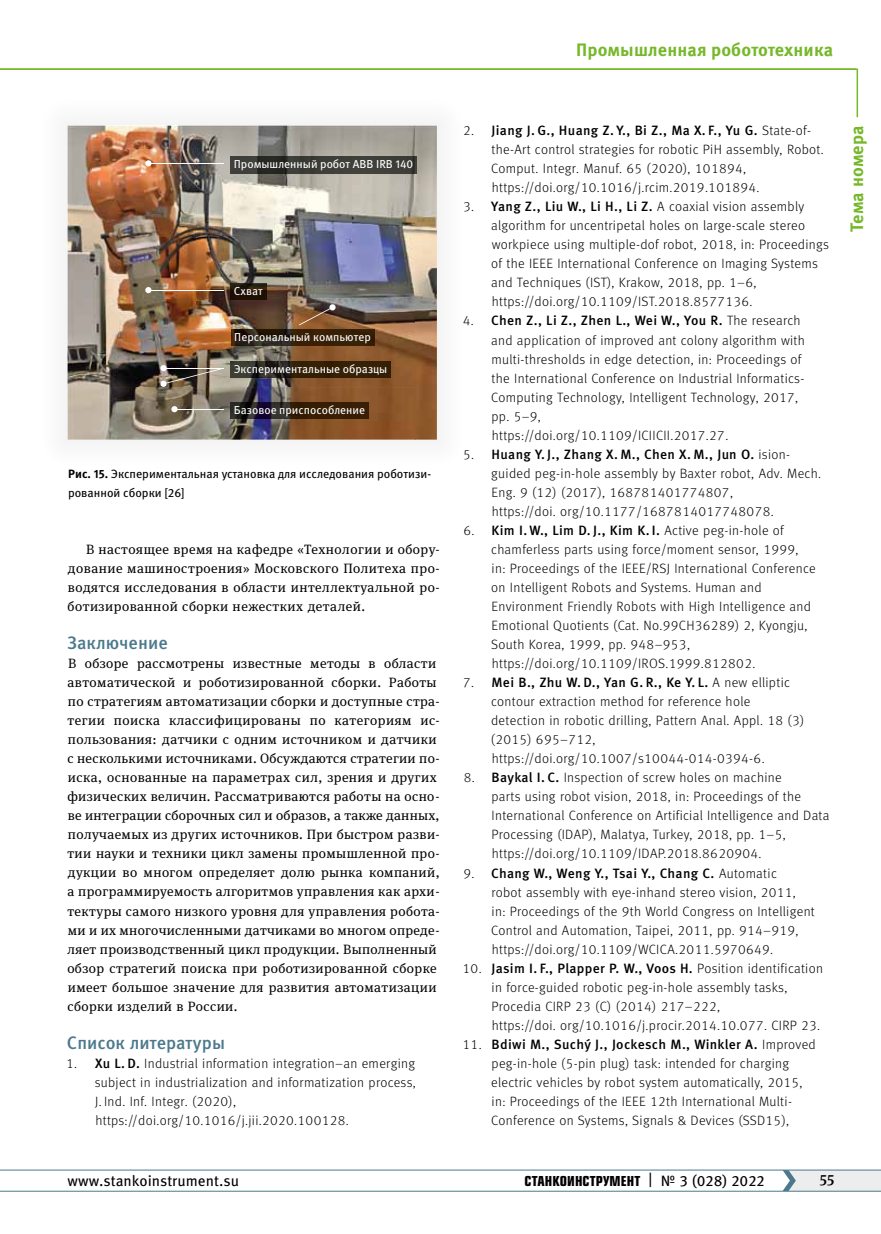
<style>
.page{position:relative;width:881px;height:1234px;background:#fff}
.page>*{position:absolute;margin:0;border:0;box-sizing:border-box;transform-origin:0 0}
.t1{font:700 18px "Meta Pro";letter-spacing:.005em;color:#76b82a}
.t2{font:500 18px "Meta Pro";letter-spacing:.005em;color:#4b788c}
.t3{font:15px "Eurostile Con Hea";letter-spacing:.005em;color:#000}
.t4{font:15px "Meta Pro";color:#000}
.t5{font:500 15px "Meta Serif Pro";color:#000}
.t6{font:300 13.5px/19px "Meta Pro";letter-spacing:.025em;color:#000}
.t7{font:13.5px/19px "Meta Serif Pro";letter-spacing:.03em;color:#000;text-align:justify}
.t8{font:12px/19px "Meta Pro";color:#000}
.t9{font:11.55px "Meta Pro";color:#fff}
.s1{font-weight:700}
.s2{font-weight:500}
.s3{font-family:"Meta Pro"}
</style>
<div class="page">
<hr style="left:0;top:1190px;width:880px;height:1px;background:#4b788c">
<hr style="left:0;top:1169px;width:880px;height:1px;background:#4b788c">
<svg style="left:782px;top:1169px;width:98px;height:21px;background:#dde2e4"></svg>
<div style="left:40px;top:98px;width:424px;height:369px;background:#f9f9f9"></div>
<img style="left:68px;top:125px;width:369px;height:314px">
<img style="left:230px;top:157px;width:186px;height:16px">
<hr style="left:148px;top:163px;width:76px;height:1px;background:#fff">
<svg style="left:145px;top:160px;width:6px;height:6px"></svg>
<img style="left:230px;top:283px;width:36px;height:17px">
<hr style="left:148px;top:289px;width:76px;height:1px;background:#fff">
<svg style="left:145px;top:287px;width:6px;height:6px"></svg>
<svg style="left:298px;top:304px;width:38px;height:21px"></svg>
<img style="left:230px;top:402px;width:138px;height:17px">
<hr style="left:174px;top:408px;width:50px;height:1px;background:#fff">
<svg style="left:171px;top:406px;width:6px;height:6px"></svg>
<img style="left:230px;top:361px;width:160px;height:17px">
<img style="left:231px;top:329px;width:143px;height:16px">
<svg style="left:160px;top:365px;width:64px;height:19px"></svg>
<div style="left:160px;top:380px;width:7px;height:7px;background:#fff;border-radius:3px"></div>
<svg style="left:0;top:68px;width:858px;height:50px"></svg>
<h1 class="t1" style="left:576px;top:36px;width:259px">Промышленная робототехника</h1>
<p class="t9" style="left:234px;top:155px;width:181px">Промышленный робот ABB IRB 140</p>
<p class="t9" style="left:234px;top:282px;width:31px">Схват</p>
<p class="t9" style="left:234px;top:328px;width:138px">Персональный компьютер</p>
<p class="t9" style="left:234px;top:360px;width:155px">Экспериментальные образцы</p>
<p class="t9" style="left:234px;top:401px;width:133px">Базовое приспособление</p>
<p class="t8" style="left:68px;top:463px;width:364px"><span class="s1">Рис. 15.</span> Экспериментальная установка для исследования роботизи&shy;рованной сборки [26]</p>
<p class="t7" style="left:68px;top:539px;width:373px;text-indent:18px">В настоящее время на кафедре «Технологии и обору&shy;дование машиностроения» Московского Политеха про&shy;водятся исследования в области интеллектуальной ро&shy;ботизированной сборки нежестких деталей.</p>
<h1 class="t2" style="left:67px;top:628px;width:102px">Заключение</h1>
<p class="t7" style="left:67px;top:653px;width:374px;text-align:left">В обзоре рассмотрены известные методы в области автоматической и роботизированной сборки. Работы по стратегиям автоматизации сборки и доступные стра&shy;тегии поиска классифицированы по категориям ис&shy;пользования: датчики с одним источником и датчики с несколькими источниками. Обсуждаются стратегии по&shy;иска, основанные на параметрах сил, зрения и других физических величин. Рассматриваются работы на осно&shy;ве интеграции сборочных сил и образов, а также данных, получаемых из других источников. При быстром разви&shy;тии науки и техники цикл замены промышленной про&shy;дукции во многом определяет долю рынка компаний, а программируемость алгоритмов управления как архи&shy;тектуры самого низкого уровня для управления робота&shy;ми и их многочисленными датчиками во многом опреде&shy;ляет производственный цикл продукции. Выполненный обзор стратегий поиска при роботизированной сборке имеет большое значение для развития автоматизации сборки изделий в России.</p>
<h1 class="t2" style="left:67px;top:1028px;width:159px">Список литературы</h1>
<p class="t6" style="left:95px;top:1052px;width:322px;text-indent:-29px">1. <span class="s2">Xu L. D.</span> Industrial information integration–an emerging subject in industrialization and informatization process, J. Ind. Inf. Integr. (2020), https://doi.org/10.1016/j.jii.2020.100128.</p>
<p class="t6" style="left:491px;top:120px;width:334px;text-indent:-28px">2. <span class="s2">Jiang J. G., Huang Z. Y., Bi Z., Ma X. F., Yu G.</span> State-of&shy;the-Art control strategies for robotic PiH assembly, Robot.<br>Comput. Integr. Manuf. 65 (2020), 101894, https://doi.org/10.1016/j.rcim.2019.101894.</p>
<p class="t6" style="left:491px;top:196px;width:339px;text-indent:-28px">3. <span class="s2">Yang Z., Liu W., Li H., Li Z.</span> A coaxial vision assembly algorithm for uncentripetal holes on large-scale stereo workpiece using multiple-dof robot, 2018, in: Proceedings of the IEEE International Conference on Imaging Systems and Techniques (IST), Krakow, 2018, pp. 1–6, https://doi.org/10.1109/IST.2018.8577136.</p>
<p class="t6" style="left:491px;top:310px;width:315px;text-indent:-28px">4. <span class="s2">Chen Z., Li Z., Zhen L., Wei W., You R.</span> The research and application of improved ant colony algorithm with multi-thresholds in edge detection, in: Proceedings of the International Conference on Industrial Informatics-Computing Technology, Intelligent Technology, 2017, pp. 5–9,<br>https://doi.org/10.1109/ICIICII.2017.27.</p>
<p class="t6" style="left:491px;top:444px;width:331px;text-indent:-28px">5. <span class="s2">Huang Y. J., Zhang X. M., Chen X. M., Jun O.</span> ision&shy;guided peg-in-hole assembly by Baxter robot, Adv. Mech.<br>Eng. 9 (12) (2017), 168781401774807,<br>https://doi. org/10.1177/1687814017748078.</p>
<p class="t6" style="left:491px;top:520px;width:326px;text-indent:-28px">6. <span class="s2">Kim I. W., Lim D. J., Kim K. I.</span> Active peg-in-hole of chamferless parts using force/moment sensor, 1999, in: Proceedings of the IEEE/RSJ International Conference on Intelligent Robots and Systems. Human and Environment Friendly Robots with High Intelligence and Emotional Quotients (Cat. No.99CH36289) 2, Kyongju, South Korea, 1999, pp. 948–953, https://doi.org/10.1109/IROS.1999.812802.</p>
<p class="t6" style="left:490px;top:672px;width:314px;text-indent:-28px">7. <span class="s2">Mei B., Zhu W. D., Yan G. R., Ke Y. L.</span> A new elliptic contour extraction method for reference hole detection in robotic drilling, Pattern Anal. Appl. 18 (3) (2015) 695–712, https://doi.org/10.1007/s10044-014-0394-6.</p>
<p class="t6" style="left:491px;top:767px;width:339px;text-indent:-28px">8. <span class="s2">Baykal I. C.</span> Inspection of screw holes on machine<br>parts using robot vision, 2018, in: Proceedings of the International Conference on Artificial Intelligence and Data Processing (IDAP), Malatya, Turkey, 2018, pp. 1–5, https://doi.org/10.1109/IDAP.2018.8620904.</p>
<p class="t6" style="left:491px;top:862px;width:325px;text-indent:-28px">9. <span class="s2">Chang W., Weng Y., Tsai Y., Chang C.</span> Automatic<br>robot assembly with eye-inhand stereo vision, 2011,<br>in: Proceedings of the 9th World Congress on Intelligent Control and Automation, Taipei, 2011, pp. 914–919, https://doi.org/10.1109/WCICA.2011.5970649.</p>
<p class="t6" style="left:491px;top:957px;width:333px;text-indent:-29px">10. <span class="s2">Jasim I. F., Plapper P. W., Voos H.</span> Position identification in force-guided robotic peg-in-hole assembly tasks, Procedia CIRP 23 (C) (2014) 217–222,<br>https://doi. org/10.1016/j.procir.2014.10.077. CIRP 23.</p>
<p class="t6" style="left:491px;top:1033px;width:326px;text-indent:-29px">11. <span class="s2">Bdiwi M., Suchý J., Jockesch M., Winkler A.</span> Improved peg-in-hole (5‑pin plug) task: intended for charging electric vehicles by robot system automatically, 2015, in: Proceedings of the IEEE 12th International Multi-Conference on Systems, Signals &amp; Devices (SSD15),</p>
<h1 class="t1" style="left:842px;top:232px;width:108px;rotate:-90deg">Тема номера</h1>
<p class="t4" style="left:68px;top:1168px;width:173px">www.stankoinstrument.su</p>
<p class="t3" style="left:524px;top:1169px;width:242px">СТАНКОИНСТРУМЕНТ <span class="s3">| № 3 (028) 2022</span></p>
<p class="t5" style="left:819px;top:1168px;width:16px">55</p>
</div>
